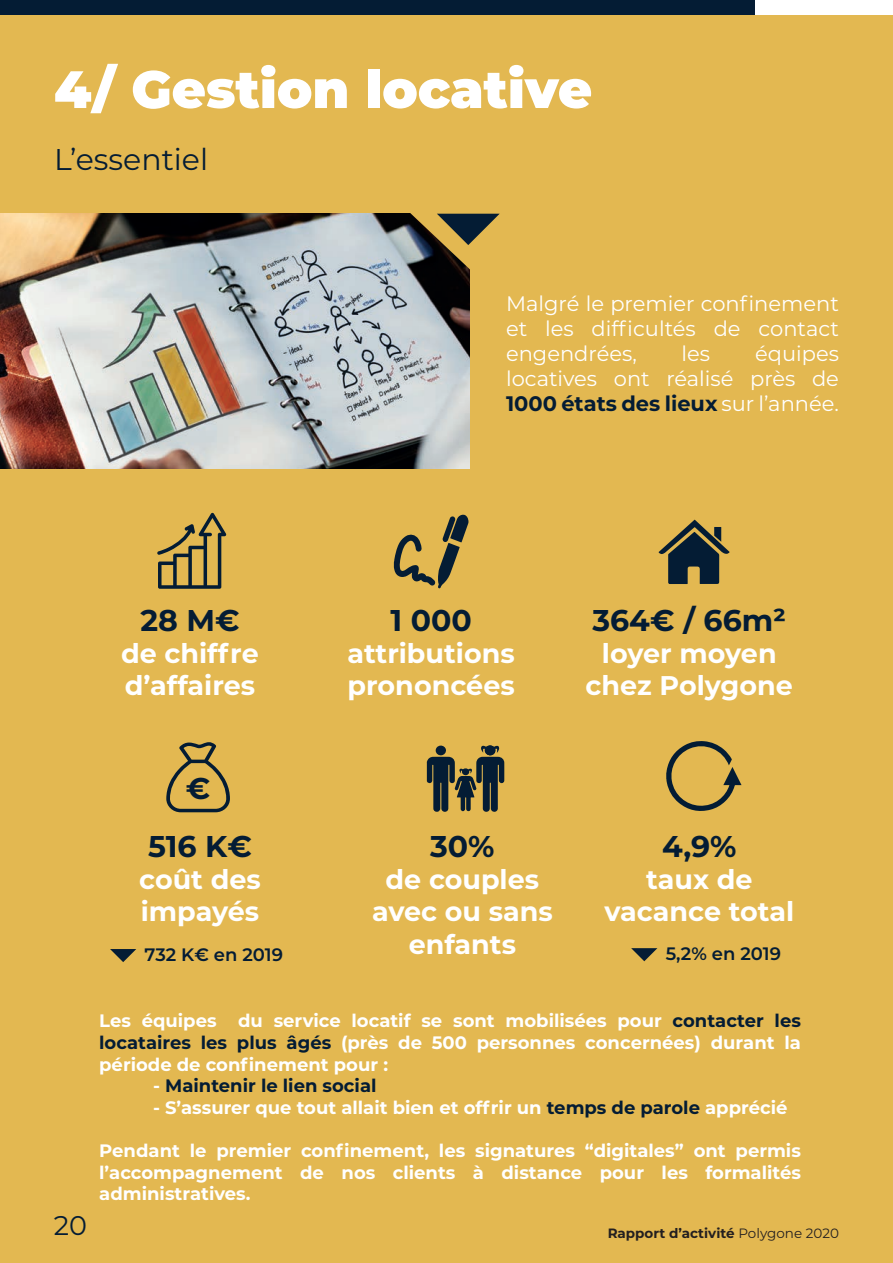
<style>
.page{position:relative;width:893px;height:1263px;background:#fff}
.page>*{position:absolute;margin:0;border:0;box-sizing:border-box;transform-origin:0 0}
.t1{font:900 52.5px "Montserrat";color:#fff}
.t2{font:700 30px "Montserrat";color:#041c34}
.t3{font:30px "Montserrat";color:#041c34}
.t4{font:700 27px/32.4px "Montserrat";color:#fff}
.t5{font:27px "Montserrat";color:#041c34}
.t6{font:21px/25.2px "Montserrat";color:#fff;text-align:justify}
.t7{font:700 18px/21.6px "Montserrat";color:#fff;text-align:justify}
.t8{font:700 18px "Montserrat";color:#041c34}
.t9{font:600 18px "Montserrat";letter-spacing:-.005em;color:#041c34}
.t10{font:700 13.5px "Montserrat";color:#231f20}
.s1{font-weight:700;color:#041c34}
.s2{color:#041c34}
.s3{color:#fff}
.s4{font-weight:400}
</style>
<div class="page">
<div style="left:0;top:0;width:755px;height:89px;background:#041c34"></div>
<div style="left:0;top:16px;width:893px;height:1247px;background:#e3b851"></div>
<img style="left:0;top:214px;width:469px;height:255px">
<svg style="left:409px;top:213px;width:91px;height:58px"></svg>
<svg style="left:166px;top:742px;width:64px;height:70px"></svg>
<svg style="left:427px;top:745px;width:77px;height:67px"></svg>
<svg style="left:658px;top:520px;width:72px;height:64px"></svg>
<svg style="left:157px;top:513px;width:69px;height:76px"></svg>
<svg style="left:394px;top:514px;width:74px;height:74px"></svg>
<svg style="left:110px;top:949px;width:26px;height:13px"></svg>
<svg style="left:631px;top:948px;width:26px;height:13px"></svg>
<svg style="left:666px;top:741px;width:75px;height:70px"></svg>
<div style="left:679px;top:767px;width:42px;height:20px;background:#e3b851"></div>
<h1 class="t1" style="left:54px;top:50px;width:540px">4/ Gestion locative</h1>
<h2 class="t3" style="left:54px;top:139px;width:156px">L’essentiel</h2>
<h2 class="t2" style="left:140px;top:598px;width:101px">28 M€</h2>
<h3 class="t4" style="left:121px;top:636px;width:139px">de chiffre d’affaires</h3>
<h2 class="t2" style="left:186px;top:767px;width:26px">€</h2>
<p class="t6" style="left:506px;top:290px;width:334px">Malgré le premier confinement et les difficultés de contact engendrées,</p>
<p class="t6" style="left:506px;top:340px;width:334px;text-indent:249px">équipes locatives ont réalisé près de <span class="s1">1000 états des lieux</span> sur l’année.</p>
<p class="t6" style="left:682px;top:340px;width:30px">les</p>
<h2 class="t2" style="left:390px;top:598px;width:83px">1 000</h2>
<h3 class="t4" style="left:347px;top:636px;width:169px">attributions prononcées</h3>
<h2 class="t2" style="left:592px;top:598px;width:195px">364€ / 66m²</h2>
<h3 class="t4" style="left:586px;top:636px;width:209px;text-align:center">loyer moyen chez Polygone</h3>
<h2 class="t2" style="left:148px;top:824px;width:106px">516 K€</h2>
<h3 class="t4" style="left:139px;top:862px;width:123px">coût des impayés</h3>
<h2 class="t2" style="left:430px;top:824px;width:66px">30%</h2>
<h3 class="t4" style="left:372px;top:862px;width:182px;text-align:center">de couples avec ou sans enfants</h3>
<h2 class="t2" style="left:662px;top:824px;width:76px">4,9%</h2>
<h3 class="t4" style="left:604px;top:862px;width:191px;text-align:center">taux de vacance total</h3>
<p class="t9" style="left:145px;top:942px;width:140px">732 K€ en 2019</p>
<p class="t9" style="left:666px;top:941px;width:117px">5,2% en 2019</p>
<p class="t7" style="left:99px;top:1009px;width:703px">Les équipes du service locatif se sont mobilisées pour <span class="s2">contacter les locataires les plus âgés</span> (près de 500 personnes concernées) durant la période de confinement pour :</p>
<p class="t8" style="left:153px;top:1073px;width:225px"><span class="s3">-</span> Maintenir le lien social</p>
<p class="t7" style="left:153px;top:1096px;width:636px">- S’assurer que tout allait bien et offrir un <span class="s2">temps de parole</span> apprécié</p>
<p class="t7" style="left:99px;top:1139px;width:703px">Pendant le premier confinement, les signatures “digitales” ont permis l’accompagnement de nos clients à distance pour les formalités administratives.</p>
<h3 class="t5" style="left:54px;top:1207px;width:35px">20</h3>
<p class="t10" style="left:608px;top:1223px;width:233px">Rapport d’activité <span class="s4">Polygone 2020</span></p>
</div>
